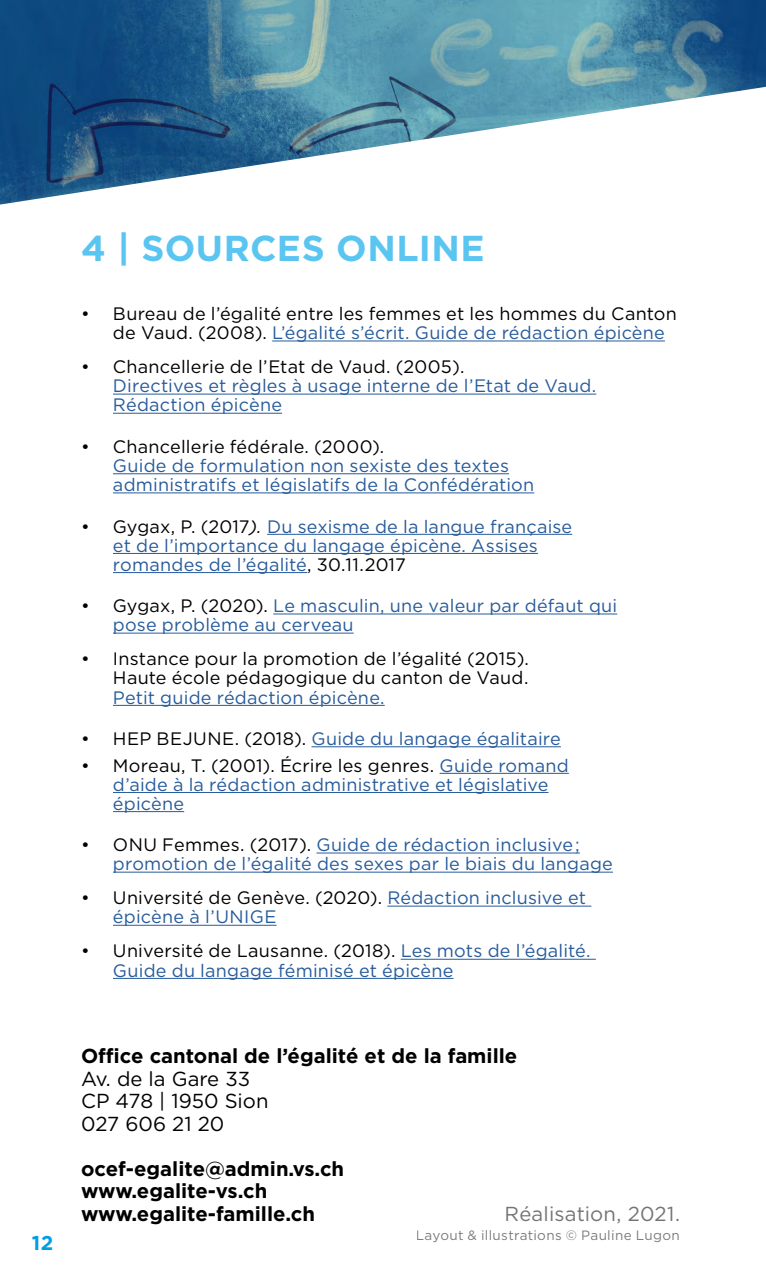
<style>
.page{position:relative;width:766px;height:1276px;background:#fff}
.page>*{position:absolute;margin:0;border:0;box-sizing:border-box;transform-origin:0 0}
.Heading_1{font:700 36px "Gotham";letter-spacing:.015em;color:#5bc5f2}
.t1{font:700 20.25px/22.5px "Gotham";color:#000}
.t2{font:20.25px/22.5px "Gotham";color:#000}
.t3{font:20.25px "Gotham";letter-spacing:.005em;color:#757474}
.t4{font:700 20.03px "Gotham";color:#009fe3}
.t5{font:18px/19.1px "Gotham";letter-spacing:.01em;color:#275b9b}
.t6{font:18px/19.1px "Gotham";letter-spacing:.01em;color:#000}
.t7{font:13.5px "Gotham";letter-spacing:.025em;color:#000}
.s1{color:#275b9b}
.s2{color:#000}
.s3{font-style:italic;color:#000}
.s4{font-weight:400}
</style>
<div class="page">
<hr style="left:272px;top:340px;width:392px;height:1px;background:#275b9b">
<hr style="left:113px;top:394px;width:483px;height:1px;background:#275b9b">
<hr style="left:113px;top:413px;width:169px;height:1px;background:#275b9b">
<hr style="left:113px;top:473px;width:396px;height:1px;background:#275b9b">
<hr style="left:113px;top:492px;width:421px;height:1px;background:#275b9b">
<hr style="left:267px;top:534px;width:305px;height:1px;background:#275b9b">
<hr style="left:113px;top:553px;width:424px;height:1px;background:#275b9b">
<hr style="left:113px;top:572px;width:194px;height:1px;background:#275b9b">
<hr style="left:273px;top:613px;width:344px;height:1px;background:#275b9b">
<hr style="left:113px;top:632px;width:240px;height:1px;background:#275b9b">
<hr style="left:113px;top:705px;width:271px;height:1px;background:#275b9b">
<hr style="left:311px;top:746px;width:249px;height:1px;background:#275b9b">
<hr style="left:439px;top:773px;width:129px;height:1px;background:#275b9b">
<hr style="left:113px;top:792px;width:435px;height:1px;background:#275b9b">
<hr style="left:113px;top:811px;width:71px;height:1px;background:#275b9b">
<hr style="left:316px;top:852px;width:263px;height:1px;background:#275b9b">
<hr style="left:113px;top:871px;width:499px;height:1px;background:#275b9b">
<hr style="left:387px;top:905px;width:204px;height:1px;background:#275b9b">
<hr style="left:113px;top:925px;width:163px;height:1px;background:#275b9b">
<hr style="left:400px;top:958px;width:195px;height:1px;background:#275b9b">
<hr style="left:113px;top:978px;width:340px;height:1px;background:#275b9b">
<img style="left:0;top:0;width:765px;height:204px">
<p class="t4" style="left:32px;top:1229px;width:23px">12</p>
<p class="Heading_1" style="left:81px;top:224px;width:405px">4 | SOURCES ONLINE</p>
<p class="t6" style="left:113px;top:304px;width:565px;text-indent:-32px">• Bureau de l’égalité entre les femmes et les hommes du Canton de Vaud. (2008). <span class="s1">L’égalité s’écrit. Guide de rédaction épicène</span></p>
<p class="t5" style="left:113px;top:357px;width:484px;text-indent:-32px"><span class="s2">• Chancellerie de l’Etat de Vaud. (2005).<br></span>Directives et règles à usage interne de l’Etat de Vaud.<br>Rédaction épicène</p>
<p class="t5" style="left:113px;top:436px;width:422px;text-indent:-32px"><span class="s2">• Chancellerie fédérale. (2000).<br></span>Guide de formulation non sexiste des textes administratifs et législatifs de la Confédération</p>
<p class="t5" style="left:113px;top:516px;width:460px;text-indent:-32px"><span class="s2">• Gygax, P. (2017</span><span class="s3">).</span> Du sexisme de la langue française et de l’importance du langage épicène. Assises romandes de l’égalité<span class="s2">, 30.11.2017</span></p>
<p class="t5" style="left:113px;top:596px;width:505px;text-indent:-32px"><span class="s2">• Gygax, P. (2020).</span> Le masculin, une valeur par défaut qui pose problème au cerveau</p>
<p class="t6" style="left:113px;top:649px;width:417px;text-align:justify;text-indent:-32px">• Instance pour la promotion de l’égalité (2015).<br>Haute école pédagogique du canton de Vaud.<br><span class="s1">Petit guide rédaction épicène.</span></p>
<p class="t5" style="left:81px;top:728px;width:481px"><span class="s2">• HEP BEJUNE. (2018).</span> Guide du langage égalitaire</p>
<p class="t5" style="left:113px;top:755px;width:457px;text-indent:-32px"><span class="s2">• Moreau, T. (2001). Écrire les genres.</span> Guide romand d’aide à la rédaction administrative et législative épicène</p>
<p class="t5" style="left:113px;top:835px;width:501px;text-indent:-32px"><span class="s2">• ONU Femmes. (2017).</span> Guide de rédaction inclusive ; promotion de l’égalité des sexes par le biais du langage</p>
<p class="t5" style="left:113px;top:888px;width:474px;text-indent:-32px"><span class="s2">• Université de Genève. (2020).</span> Rédaction inclusive et épicène à l’UNIGE</p>
<p class="t5" style="left:113px;top:941px;width:479px;text-indent:-32px"><span class="s2">• Université de Lausanne. (2018).</span> Les mots de l’égalité.<br>Guide du langage féminisé et épicène</p>
<p class="t1" style="left:81px;top:1044px;width:437px">Office cantonal de l’égalité et de la famille<br><span class="s4">Av. de la Gare 33</span></p>
<p class="t2" style="left:81px;top:1089px;width:189px">CP 478 | 1950 Sion<br>027 606 21 20</p>
<p class="t1" style="left:81px;top:1157px;width:264px">ocef-egalite@admin.vs.ch www.egalite-vs.ch www.egalite-famille.ch</p>
<p class="t3" style="left:504px;top:1200px;width:177px">Réalisation, 2021.</p>
<p class="t7" style="left:415px;top:1226px;width:265px">Layout &amp; illustrations © Pauline Lugon</p>
</div>
